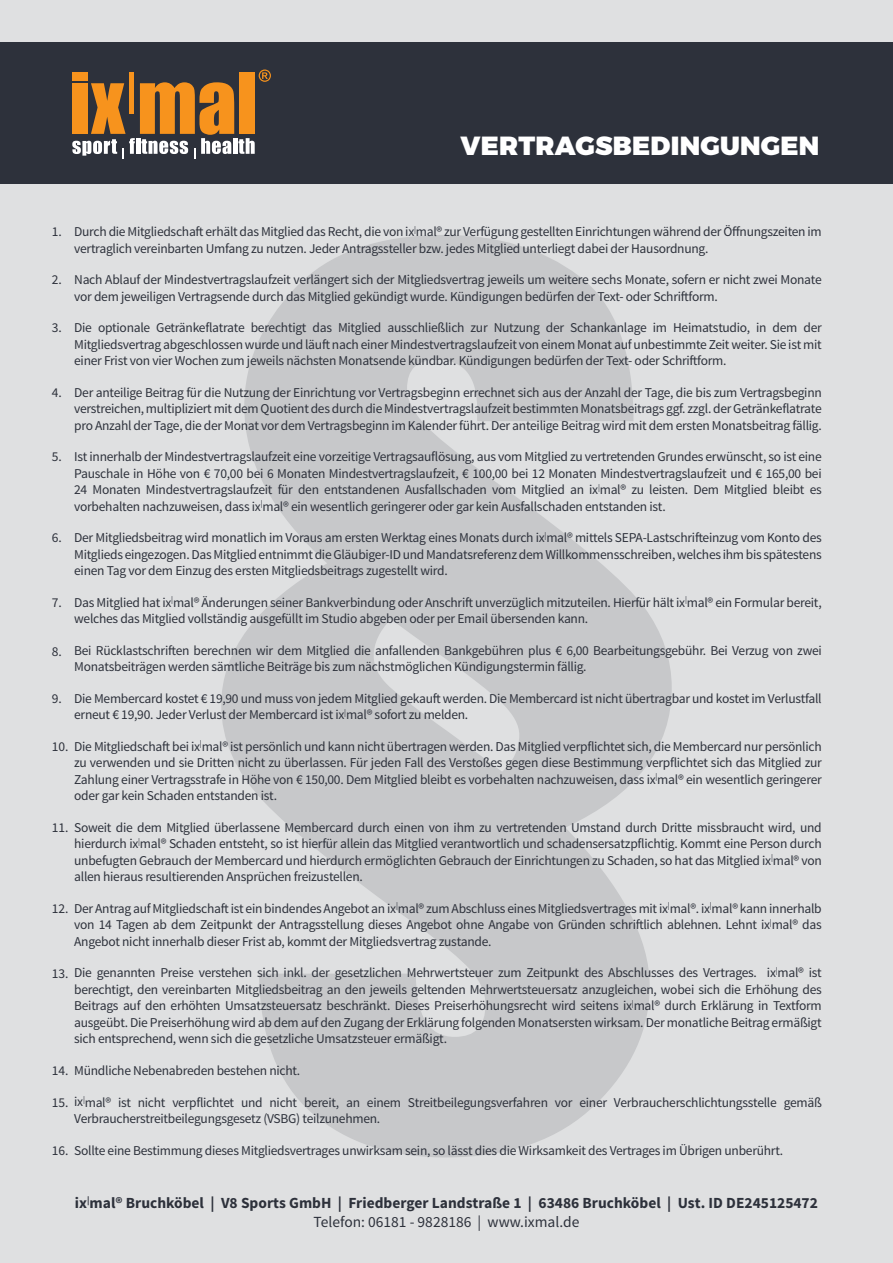
<style>
.page{position:relative;width:893px;height:1263px;background:#dfe0e1}
.page>*{position:absolute;margin:0;border:0;box-sizing:border-box;transform-origin:0 0}
.t1{font:900 26.25px "Montserrat";letter-spacing:.01em;color:#fff}
.t2{font:700 15.45px/18.6px "Source Sans Pro";color:#2d313b;text-align:center}
.t3{font:13.5px/16.5px "Source Sans Pro";letter-spacing:-.02em;color:#2d313b;text-align:justify}
.s1{font-weight:400}
</style>
<div class="page">
<div style="left:0;top:42px;width:893px;height:142px;background:#2d313b"></div>
<svg style="left:72px;top:70px;width:199px;height:89px"></svg>
<svg style="left:221px;top:235px;width:451px;height:922px;fill:#c7c8ca"></svg>
<h1 class="t1" style="left:461px;top:129px;width:360px">VERTRAGSBEDINGUNGEN</h1>
<p class="t3" style="left:74px;top:224px;width:749px">Durch die Mitgliedschaft erhält das Mitglied das Recht, die von ix<sup>|</sup>mal® zur Verfügung gestellten Einrichtungen während der Öffnungszeiten im vertraglich vereinbarten Umfang zu nutzen. Jeder Antragssteller bzw. jedes Mitglied unterliegt dabei der Hausordnung.</p>
<p class="t3" style="left:74px;top:272px;width:749px">Nach Ablauf der Mindestvertragslaufzeit verlängert sich der Mitgliedsvertrag jeweils um weitere sechs Monate, sofern er nicht zwei Monate vor dem jeweiligen Vertragsende durch das Mitglied gekündigt wurde. Kündigungen bedürfen der Text- oder Schriftform.</p>
<p class="t3" style="left:74px;top:320px;width:749px">Die optionale Getränkeflatrate berechtigt das Mitglied ausschließlich zur Nutzung der Schankanlage im Heimatstudio, in dem der Mitgliedsvertrag abgeschlossen wurde und läuft nach einer Mindestvertragslaufzeit von einem Monat auf unbestimmte Zeit weiter. Sie ist mit einer Frist von vier Wochen zum jeweils nächsten Monatsende kündbar. Kündigungen bedürfen der Text- oder Schriftform.</p>
<p class="t3" style="left:74px;top:384px;width:749px">Der anteilige Beitrag für die Nutzung der Einrichtung vor Vertragsbeginn errechnet sich aus der Anzahl der Tage, die bis zum Vertragsbeginn verstreichen, multipliziert mit dem Quotient des durch die Mindestvertragslaufzeit bestimmten Monatsbeitrags ggf. zzgl. der Getränkeflatrate pro Anzahl der Tage, die der Monat vor dem Vertragsbeginn im Kalender führt. Der anteilige Beitrag wird mit dem ersten Monatsbeitrag fällig.</p>
<p class="t3" style="left:74px;top:449px;width:749px">Ist innerhalb der Mindestvertragslaufzeit eine vorzeitige Vertragsauflösung, aus vom Mitglied zu vertretenden Grundes erwünscht, so ist eine Pauschale in Höhe von € 70,00 bei 6 Monaten Mindestvertragslaufzeit, € 100,00 bei 12 Monaten Mindestvertragslaufzeit und € 165,00 bei 24 Monaten Mindestvertragslaufzeit für den entstandenen Ausfallschaden vom Mitglied an ix<sup>|</sup>mal® zu leisten. Dem Mitglied bleibt es vorbehalten nachzuweisen, dass ix<sup>|</sup>mal® ein wesentlich geringerer oder gar kein Ausfallschaden entstanden ist.</p>
<p class="t3" style="left:74px;top:530px;width:749px">Der Mitgliedsbeitrag wird monatlich im Voraus am ersten Werktag eines Monats durch ix<sup>|</sup>mal® mittels SEPA-Lastschrifteinzug vom Konto des Mitglieds eingezogen. Das Mitglied entnimmt die Gläubiger-ID und Mandatsreferenz dem Willkommensschreiben, welches ihm bis spätestens einen Tag vor dem Einzug des ersten Mitgliedsbeitrags zugestellt wird.</p>
<p class="t3" style="left:74px;top:594px;width:749px">Das Mitglied hat ix<sup>|</sup>mal® Änderungen seiner Bankverbindung oder Anschrift unverzüglich mitzuteilen. Hierfür hält ix<sup>|</sup>mal® ein Formular bereit, welches das Mitglied vollständig ausgefüllt im Studio abgeben oder per Email übersenden kann.</p>
<p class="t3" style="left:74px;top:642px;width:749px">Bei Rücklastschriften berechnen wir dem Mitglied die anfallenden Bankgebühren plus € 6,00 Bearbeitungsgebühr. Bei Verzug von zwei<br>Monatsbeiträgen werden sämtliche Beiträge bis zum nächstmöglichen Kündigungstermin fällig.</p>
<p class="t3" style="left:74px;top:690px;width:749px">Die Membercard kostet € 19,90 und muss von jedem Mitglied gekauft werden. Die Membercard ist nicht übertragbar und kostet im Verlustfall erneut € 19,90. Jeder Verlust der Membercard ist ix<sup>|</sup>mal® sofort zu melden.</p>
<p class="t3" style="left:74px;top:738px;width:749px;text-indent:-22px">10. Die Mitgliedschaft bei ix<sup>|</sup>mal® ist persönlich und kann nicht übertragen werden. Das Mitglied verpflichtet sich, die Membercard nur persönlich zu verwenden und sie Dritten nicht zu überlassen. Für jeden Fall des Verstoßes gegen diese Bestimmung verpflichtet sich das Mitglied zur Zahlung einer Vertragsstrafe in Höhe von € 150,00. Dem Mitglied bleibt es vorbehalten nachzuweisen, dass ix<sup>|</sup>mal® ein wesentlich geringerer oder gar kein Schaden entstanden ist.</p>
<p class="t3" style="left:74px;top:819px;width:749px;text-indent:-22px">11. Soweit die dem Mitglied überlassene Membercard durch einen von ihm zu vertretenden Umstand durch Dritte missbraucht wird, und hierdurch ix<sup>|</sup>mal® Schaden entsteht, so ist hierfür allein das Mitglied verantwortlich und schadensersatzpflichtig. Kommt eine Person durch unbefugten Gebrauch der Membercard und hierdurch ermöglichten Gebrauch der Einrichtungen zu Schaden, so hat das Mitglied ix<sup>|</sup>mal® von allen hieraus resultierenden Ansprüchen freizustellen.</p>
<p class="t3" style="left:74px;top:900px;width:749px;text-indent:-22px">12. Der Antrag auf Mitgliedschaft ist ein bindendes Angebot an ix<sup>|</sup>mal® zum Abschluss eines Mitgliedsvertrages mit ix<sup>|</sup>mal®. ix<sup>|</sup>mal® kann innerhalb von 14 Tagen ab dem Zeitpunkt der Antragsstellung dieses Angebot ohne Angabe von Gründen schriftlich ablehnen. Lehnt ix<sup>|</sup>mal® das Angebot nicht innerhalb dieser Frist ab, kommt der Mitgliedsvertrag zustande.</p>
<p class="t3" style="left:74px;top:965px;width:749px;text-indent:-22px">13. Die genannten Preise verstehen sich inkl. der gesetzlichen Mehrwertsteuer zum Zeitpunkt des Abschlusses des Vertrages. ix<sup>|</sup>mal® ist berechtigt, den vereinbarten Mitgliedsbeitrag an den jeweils geltenden Mehrwertsteuersatz anzugleichen, wobei sich die Erhöhung des Beitrags auf den erhöhten Umsatzsteuersatz beschränkt. Dieses Preiserhöhungsrecht wird seitens ix<sup>|</sup>mal® durch Erklärung in Textform ausgeübt. Die Preiserhöhung wird ab dem auf den Zugang der Erklärung folgenden Monatsersten wirksam. Der monatliche Beitrag ermäßigt sich entsprechend, wenn sich die gesetzliche Umsatzsteuer ermäßigt.</p>
<p class="t3" style="left:52px;top:1062px;width:250px">14. Mündliche Nebenabreden bestehen nicht.</p>
<p class="t3" style="left:74px;top:1094px;width:749px;text-indent:-22px">15. ix<sup>|</sup>mal® ist nicht verpflichtet und nicht bereit, an einem Streitbeilegungsverfahren vor einer Verbraucherschlichtungsstelle gemäß<br>Verbraucherstreitbeilegungsgesetz (VSBG) teilzunehmen.</p>
<p class="t3" style="left:52px;top:1142px;width:733px">16. Sollte eine Bestimmung dieses Mitgliedsvertrages unwirksam sein, so lässt dies die Wirksamkeit des Vertrages im Übrigen unberührt.</p>
<p class="t3" style="left:52px;top:224px;width:12px">1.</p>
<p class="t3" style="left:52px;top:272px;width:12px">2.</p>
<p class="t3" style="left:52px;top:320px;width:12px">3.</p>
<p class="t3" style="left:52px;top:384px;width:12px">4.</p>
<p class="t3" style="left:52px;top:449px;width:12px">5.</p>
<p class="t3" style="left:52px;top:530px;width:12px">6.</p>
<p class="t3" style="left:52px;top:594px;width:12px">7.</p>
<p class="t3" style="left:52px;top:644px;width:12px">8.</p>
<p class="t3" style="left:52px;top:690px;width:12px">9.</p>
<p class="t2" style="left:75px;top:1194px;width:744px">ix<sup>|</sup>mal® Bruchköbel | V8 Sports GmbH | Friedberger Landstraße 1 | 63486 Bruchköbel | Ust. ID DE245125472<br><span class="s1">Telefon: 06181 - 9828186 | www.ixmal.de</span></p>
</div>
